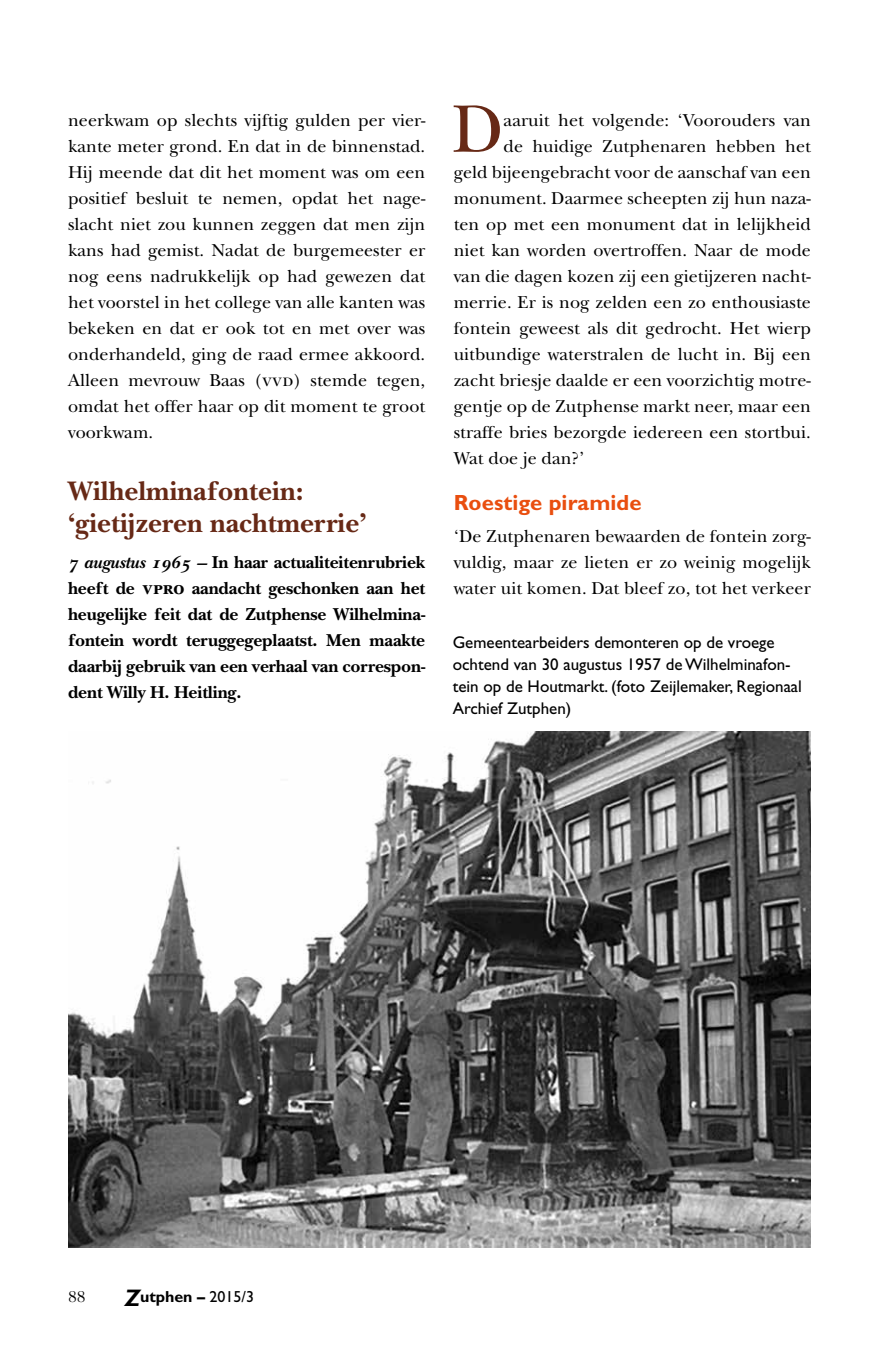
<style>
.page{position:relative;width:896px;height:1361px;background:#fff}
.page>*{position:absolute;margin:0;border:0;box-sizing:border-box;transform-origin:0 0}
.t1{font:70.2px "New Baskerville Std";color:#672916}
.t2{font:700 28px/32px "New Baskerville Std";color:#672916}
.t3{font:700 22px "Gill Sans";letter-spacing:.005em;color:#e94e0f}
.t4{font:18px/26px "New Baskerville Std";letter-spacing:.005em;color:#000;text-align:justify}
.t5{font:700 18px/26px "New Baskerville";letter-spacing:-.01em;color:#000;text-align:justify}
.t6{font:17px/22px "Gill Sans";color:#000}
.t7{font:700 16px "Gill Sans";color:#000}
.t8{font:16px "New Baskerville SC";color:#000}
.s1{font-family:"New Baskerville SC"}
.s2{font-family:"New Baskerville Bold Italic Os F";font-weight:400}
.s3{font-family:"New Baskerville Bold SC";font-weight:400}
.s4{font-style:italic;font-size:24px}
.s5{font-weight:400}
</style>
<div class="page">
<img style="left:68px;top:731px;width:743px;height:516px">
<p class="t4" style="left:68px;top:107px;width:359px">neerkwam op slechts vijftig gulden per vier&shy;kante meter grond. En dat in de binnenstad.<br>Hij meende dat dit het moment was om een positief besluit te nemen, opdat het nage&shy;slacht niet zou kunnen zeggen dat men zijn kans had gemist. Nadat de burgemeester er nog eens nadrukkelijk op had gewezen dat het voorstel in het college van alle kanten was bekeken en dat er ook tot en met over was onderhandeld, ging de raad ermee akkoord.<br>Alleen mevrouw Baas (<span class="s1">vvd</span>) stemde tegen, omdat het offer haar op dit moment te groot voorkwam.</p>
<h2 class="t2" style="left:68px;top:475px;width:300px">Wilhelminafontein: ‘gietijzeren nachtmerrie’</h2>
<p class="t5" style="left:68px;top:549px;width:359px"><span class="s2">7 augustus 1965 –</span> In haar actualiteitenrubriek heeft de <span class="s3">vpro</span> aandacht geschonken aan het heugelijke feit dat de Zutphense Wilhelmina&shy;fontein wordt teruggegeplaatst. Men maakte daarbij gebruik van een verhaal van correspon&shy;dent Willy H. Heitling.</p>
<h1 class="t1" style="left:452px;top:88px;width:53px">D</h1>
<p class="t4" style="left:503px;top:107px;width:309px">aaruit het volgende: ‘Voorouders van</p>
<p class="t4" style="left:503px;top:133px;width:309px">de huidige Zutphenaren hebben het</p>
<p class="t4" style="left:454px;top:159px;width:359px">geld bijeengebracht voor de aanschaf van een</p>
<p class="t4" style="left:454px;top:185px;width:359px">monument. Daarmee scheepten zij hun naza-</p>
<p class="t4" style="left:454px;top:211px;width:359px">ten op met een monument dat in lelijkheid</p>
<p class="t4" style="left:454px;top:237px;width:359px">niet kan worden overtroffen. Naar de mode</p>
<p class="t4" style="left:454px;top:263px;width:359px">van die dagen kozen zij een gietijzeren nacht-</p>
<p class="t4" style="left:454px;top:289px;width:359px">merrie. Er is nog zelden een zo enthousiaste</p>
<p class="t4" style="left:454px;top:315px;width:359px">fontein geweest als dit gedrocht. Het wierp</p>
<p class="t4" style="left:454px;top:341px;width:359px">uitbundige waterstralen de lucht in. Bij een</p>
<p class="t4" style="left:454px;top:367px;width:359px">zacht briesje daalde er een voorzichtig motre-</p>
<p class="t4" style="left:454px;top:393px;width:359px">gentje op de Zutphense markt neer, maar een</p>
<p class="t4" style="left:454px;top:419px;width:359px">straffe bries bezorgde iedereen een stortbui.</p>
<p class="t4" style="left:454px;top:445px;width:132px">Wat doe je dan?’</p>
<p class="t3" style="left:454px;top:489px;width:189px">Roestige piramide</p>
<p class="t4" style="left:454px;top:523px;width:359px">‘De Zutphenaren bewaarden de fontein zorg&shy;vuldig, maar ze lieten er zo weinig mogelijk water uit komen. Dat bleef zo, tot het verkeer</p>
<p class="t6" style="left:453px;top:631px;width:351px">Gemeentearbeiders demonteren op de vroege ochtend van 30 augustus 1957 de Wilhelminafon&shy;tein op de Houtmarkt. (foto Zeijlemaker, Regionaal Archief Zutphen)</p>
<p class="t8" style="left:68px;top:1287px;width:19px">88</p>
<p class="t7" style="left:125px;top:1287px;width:131px"><span class="s4">Z</span>utphen – <span class="s5">2015/3</span></p>
</div>
